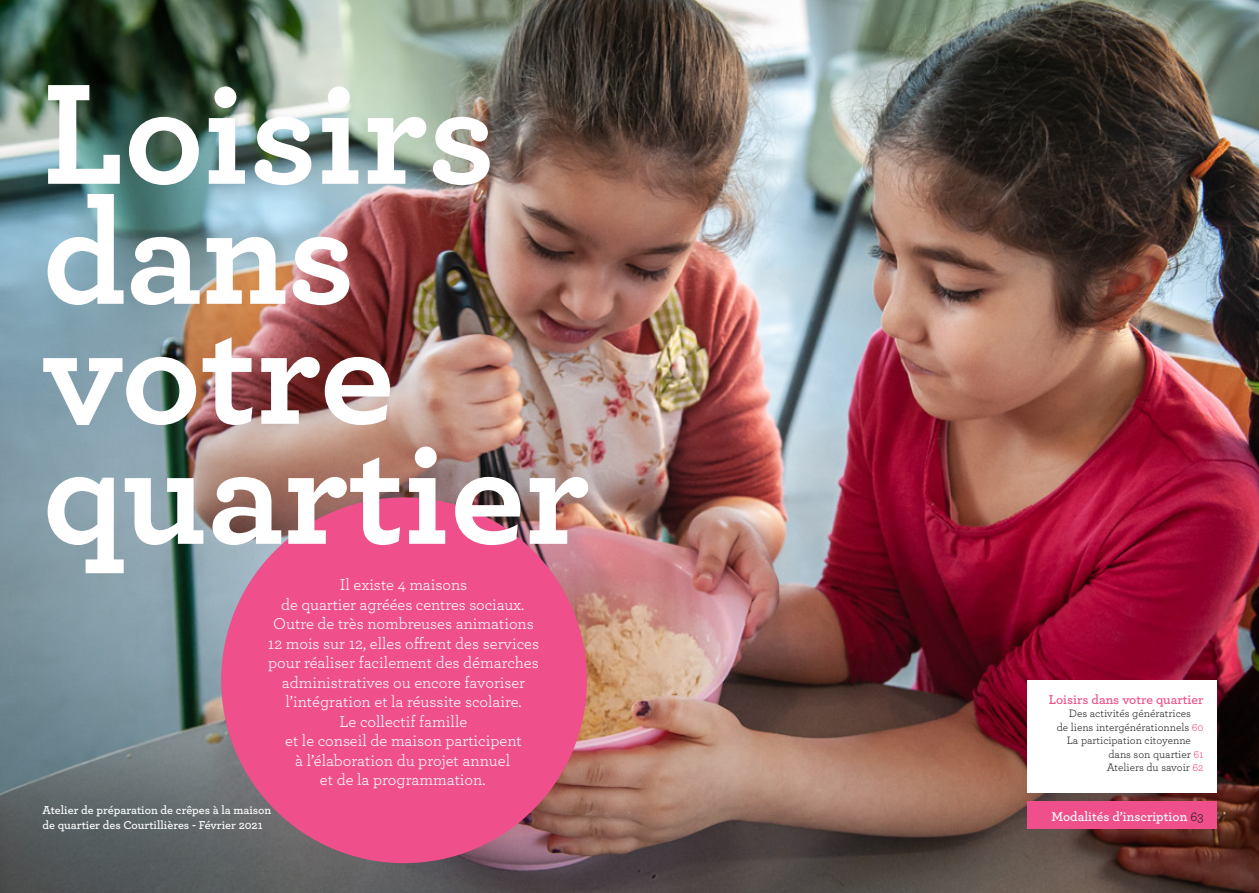
<style>
.page{position:relative;width:1259px;height:893px;background:#fff}
.page>*{position:absolute;margin:0;border:0;box-sizing:border-box;transform-origin:0 0}
.t1{font:700 150px/120px "Archer";letter-spacing:-.01em;color:#fff}
._0{font:16.5px/19.5px "Archer";color:#fff;text-align:center}
.DESCRIPTIF_-_retrait{font:600 13.5px "Archer";color:#ef508b}
.DESCRIPTIF_-_retrait-2{font:600 13.5px "Archer";color:#fff}
.DESCRIPTIF_-_retrait-3{font:600 12px/14.4px "Archer";color:#fff}
.DESCRIPTIF_-_retrait-4{font:11.25px/13.5px "Archer";color:#231f20}
.s1{color:#ef508b}
.s2{font-weight:400;color:#231f20}
</style>
<div class="page">
<img style="left:0;top:0;width:1259px;height:893px">
<div style="left:1027px;top:680px;width:189px;height:113px;background:#fff"></div>
<div style="left:1027px;top:801px;width:189px;height:28px;background:#ef508b"></div>
<div style="left:221px;top:497px;width:366px;height:366px;background:#ef508b;border-radius:50%"></div>
<p class="t1" style="left:43px;top:64px;width:549px">Loisirs dans votre quartier</p>
<p class="_0" style="left:268px;top:574px;width:273px">Il existe 4 maisons<br>de quartier agréées centres sociaux.<br>Outre de très nombreuses animations 12 mois sur 12, elles offrent des services pour réaliser facilement des démarches administratives ou encore favoriser</p>
<p class="_0" style="left:285px;top:691px;width:238px">l’intégration et la réussite scolaire.<br>Le collectif famille<br>et le conseil de maison participent à l’élaboration du projet annuel<br>et de la programmation.</p>
<p class="DESCRIPTIF_-_retrait-3" style="left:43px;top:802px;width:230px">Atelier de préparation de crêpes à la maison de quartier des Courtillières - Février 2021</p>
<p class="DESCRIPTIF_-_retrait" style="left:1048px;top:689px;width:156px">Loisirs dans votre quartier</p>
<p class="DESCRIPTIF_-_retrait-4" style="left:1068px;top:706px;width:124px">Des activités génératrices</p>
<p class="DESCRIPTIF_-_retrait-4" style="left:1056px;top:720px;width:148px">de liens intergénérationnels <span class="s1">60</span></p>
<p class="DESCRIPTIF_-_retrait-4" style="left:1066px;top:733px;width:126px">La participation citoyenne</p>
<p class="DESCRIPTIF_-_retrait-4" style="left:1106px;top:747px;width:98px">dans son quartier <span class="s1">61<br></span>Ateliers du savoir <span class="s1">62</span></p>
<p class="DESCRIPTIF_-_retrait-2" style="left:1051px;top:806px;width:154px">Modalités d’inscription <span class="s2">63</span></p>
</div>
